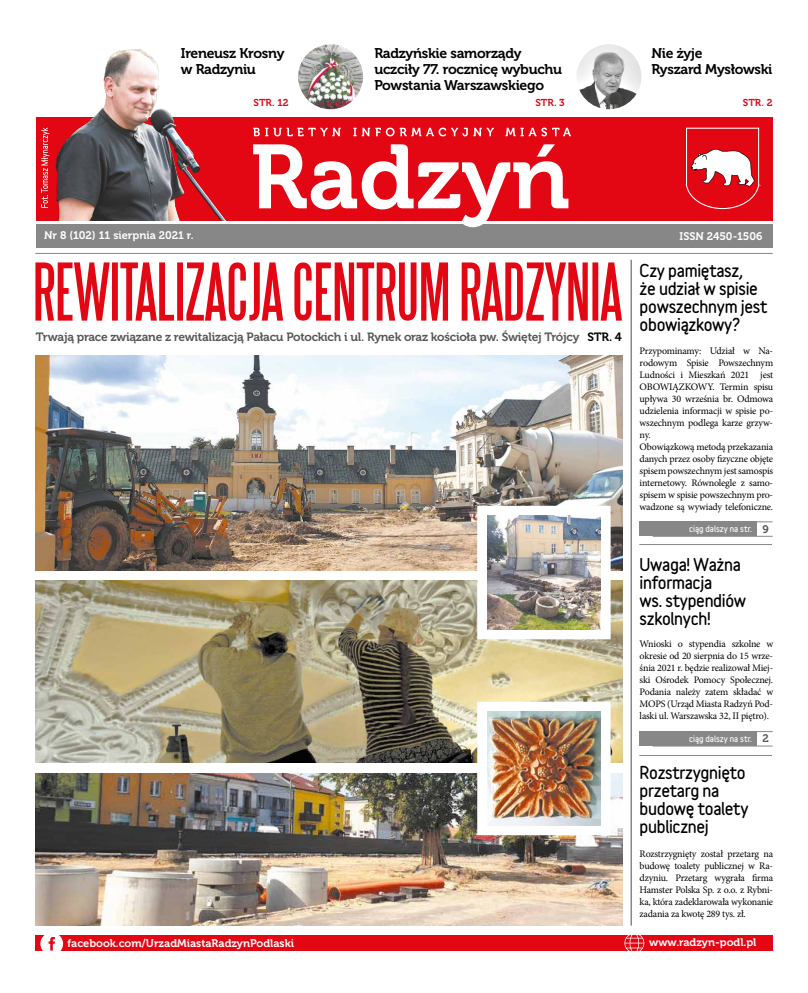
<style>
.page{position:relative;width:808px;height:993px;background:#fff}
.page>*{position:absolute;margin:0;border:0;box-sizing:border-box;transform-origin:0 0}
.t1{font:900 16px/18px "Variable";letter-spacing:-.02em;color:#000}
.t2{font:14px/16px "Museo 700";letter-spacing:-.02em;color:#000}
.t3{font:12px "Museo 700";letter-spacing:-.02em;color:#575756}
.t4{font:11px "Museo 700";color:#fff}
.t5{font:10px/12px "Minion Pro";letter-spacing:-.02em;color:#000;text-align:justify}
.t6{font:10px "Museo 700";color:#e30613}
.t7{font:900 8px "Variable";color:#fff}
.s1{color:#000}
.s2{font-family:"Museo 700";font-weight:400;font-size:11px;color:#575756}
</style>
<div class="page">
<div style="left:36px;top:117px;width:736px;height:103px;background:#e30613"></div>
<div style="left:36px;top:224px;width:736px;height:24px;background:#878787"></div>
<hr style="left:35px;top:253px;width:737px;height:1px;background:#878787">
<svg style="left:686px;top:128px;width:73px;height:81px"></svg>
<div style="left:35px;top:935px;width:737px;height:15px;background:#e30613"></div>
<svg style="left:40px;top:935px;width:23px;height:16px"></svg>
<svg style="left:624px;top:935px;width:20px;height:16px"></svg>
<svg style="left:253px;top:127px;width:318px;height:9px"></svg>
<svg style="left:253px;top:144px;width:315px;height:83px"></svg>
<svg style="left:41px;top:128px;width:9px;height:80px"></svg>
<hr style="left:653px;top:521px;width:119px;height:1px;background:#878787">
<hr style="left:653px;top:535px;width:119px;height:1px;background:#878787">
<div style="left:639px;top:521px;width:118px;height:15px;background:#878787"></div>
<hr style="left:653px;top:730px;width:119px;height:1px;background:#878787">
<hr style="left:653px;top:745px;width:119px;height:1px;background:#878787">
<div style="left:639px;top:731px;width:118px;height:14px;background:#878787"></div>
<hr style="left:639px;top:544px;width:133px;height:1px;background:#878787">
<hr style="left:639px;top:754px;width:133px;height:1px;background:#878787">
<img style="left:298px;top:44px;width:65px;height:65px;border-radius:32px">
<img style="left:576px;top:44px;width:65px;height:65px;border-radius:32px">
<img style="left:55px;top:49px;width:171px;height:171px">
<hr style="left:630px;top:260px;width:2px;height:665px;background:#878787">
<img style="left:35px;top:355px;width:587px;height:215px">
<img style="left:35px;top:580px;width:587px;height:181px">
<img style="left:36px;top:773px;width:586px;height:152px">
<svg style="left:35px;top:262px;width:587px;height:58px"></svg>
<div style="left:477px;top:701px;width:134px;height:134px;background:#fff"></div>
<div style="left:477px;top:505px;width:134px;height:134px;background:#fff"></div>
<img style="left:487px;top:711px;width:114px;height:114px">
<img style="left:487px;top:515px;width:114px;height:114px">
<h2 class="t2" style="left:181px;top:45px;width:105px">Ireneusz Krosny w Radzyniu</h2>
<h2 class="t2" style="left:374px;top:45px;width:189px">Radzyńskie samorządy uczciły 77. rocznicę wybuchu<br>Powstania Warszawskiego</h2>
<h2 class="t2" style="left:651px;top:45px;width:123px">Nie żyje<br>Ryszard Mysłowski</h2>
<p class="t6" style="left:254px;top:97px;width:36px">STR. 12</p>
<p class="t6" style="left:535px;top:97px;width:31px">STR. 3</p>
<p class="t6" style="left:743px;top:97px;width:31px">STR. 2</p>
<p class="t4" style="left:44px;top:229px;width:151px">Nr 8 (102) 11 sierpnia 2021 r.</p>
<p class="t3" style="left:36px;top:330px;width:587px">Trwają prace związane z rewitalizacją Pałacu Potockich i ul. Rynek oraz kościoła pw. Świętej Trójcy <span class="s1">STR. 4</span></p>
<p class="t4" style="left:680px;top:229px;width:84px">ISSN 2450-1506</p>
<h1 class="t1" style="left:640px;top:261px;width:129px">Czy pamiętasz,<br>że udział w spisie powszechnym jest obowiązkowy?</h1>
<p class="t5" style="left:640px;top:345px;width:135px;text-align:left">Przypominamy: Udział w Na&shy;rodowym Spisie Powszechnym<br>Ludności i Mieszkań 2021 jest<br>OBOWIĄZKOWY. Termin spisu upływa 30 września br. Odmowa udzielenia informacji w spisie po&shy;wszechnym podlega karze grzyw&shy;ny.<br>Obowiązkową metodą przekazania danych przez osoby fizyczne objęte spisem powszechnym jest samospis internetowy. Równolegle z samo&shy;spisem w spisie powszechnym pro&shy;wadzone są wywiady telefoniczne.</p>
<p class="t7" style="left:689px;top:522px;width:81px">ciąg dalszy na str. <span class="s2">9</span></p>
<h1 class="t1" style="left:640px;top:554px;width:108px">Uwaga! Ważna informacja<br>ws. stypendiów szkolnych!</h1>
<p class="t5" style="left:640px;top:637px;width:135px">Wnioski o stypendia szkolne w okresie od 20 sierpnia do 15 wrze&shy;śnia 2021 r. będzie realizował Miej&shy;ski Ośrodek Pomocy Społecznej.<br>Podania należy zatem składać w MOPS (Urząd Miasta Radzyń Pod&shy;laski ul. Warszawska 32, II piętro).</p>
<p class="t7" style="left:689px;top:731px;width:81px">ciąg dalszy na str. <span class="s2">2</span></p>
<h1 class="t1" style="left:640px;top:762px;width:110px">Rozstrzygnięto przetarg na budowę toalety publicznej</h1>
<p class="t5" style="left:640px;top:847px;width:135px">Rozstrzygnięty został przetarg na budowę toalety publicznej w Ra&shy;dzyniu. Przetarg wygrała firma Hamster Polska Sp. z o.o. z Rybni&shy;ka, która zadeklarowała wykonanie zadania za kwotę 289 tys. zł.</p>
<p class="t4" style="left:68px;top:936px;width:228px">facebook.com/UrzadMiastaRadzynPodlaski</p>
<p class="t4" style="left:649px;top:935px;width:109px">www.radzyn-podl.pl</p>
</div>
